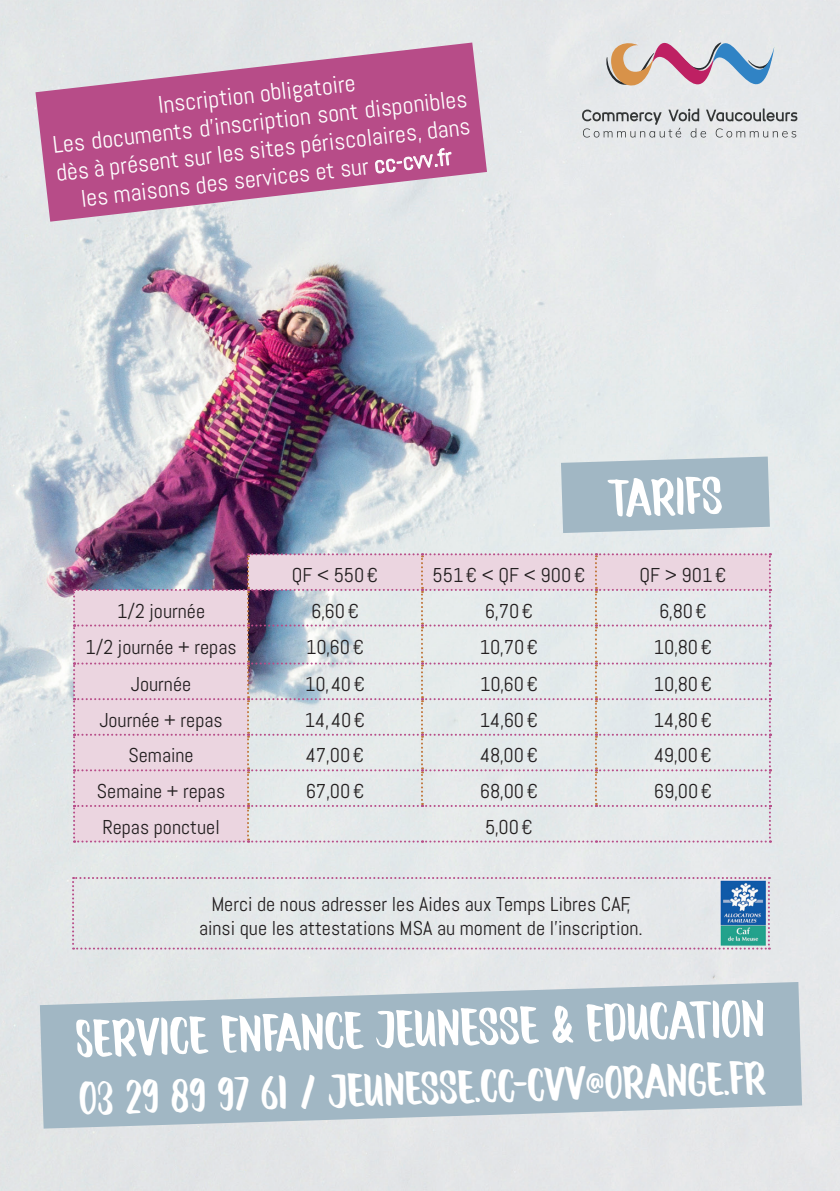
<style>
.page{position:relative;width:840px;height:1191px;background:#fff}
.page>*{position:absolute;margin:0;border:0;box-sizing:border-box;transform-origin:0 0}
.t1{font:54px "Winter";color:#fff}
.t2{font:48px "Winter";color:#fff}
.t3{font:24px/28px "Abel";color:#fff;text-align:center}
.t4{font:20px/24px "Abel";color:#231f20;text-align:center}
</style>
<div class="page">
<img style="left:0;top:0;width:839px;height:1191px">
<svg style="left:40px;top:982px;width:761px;height:146px;background:#abbec9"></svg>
<svg style="left:73px;top:553px;width:697px;height:289px;background:#ded8df"></svg>
<div style="left:72px;top:877px;width:697px;height:72px;background:#e4e8e9"></div>
<svg style="left:35px;top:43px;width:451px;height:179px;background:#c378a3"></svg>
<svg style="left:560px;top:456px;width:209px;height:77px;background:#a7bcc7"></svg>
<svg style="left:581px;top:0;width:216px;height:137px;background:#d7d5d8"></svg>
<img style="left:720px;top:880px;width:45px;height:65px">
<p class="t3" style="left:48px;top:102px;width:418px;rotate:-6deg">Inscription obligatoire<br>Les documents d’inscription sont disponibles dès à présent sur les sites périscolaires, dans les maisons des services et sur cc-cvv.fr</p>
<h1 class="t1" style="left:607px;top:467px;width:115px;rotate:-2deg">Tarifs</h1>
<p class="t4" style="left:292px;top:563px;width:88px">QF &lt; 550€</p>
<p class="t4" style="left:432px;top:563px;width:154px">551€ &lt; QF &lt; 900€</p>
<p class="t4" style="left:639px;top:563px;width:88px">QF &gt; 901€</p>
<p class="t4" style="left:117px;top:598px;width:89px">1/2 journée</p>
<p class="t4" style="left:311px;top:598px;width:49px">6,60€</p>
<p class="t4" style="left:484px;top:598px;width:50px">6,70€</p>
<p class="t4" style="left:658px;top:598px;width:49px">6,80€</p>
<p class="t4" style="left:85px;top:635px;width:152px">1/2 journée + repas</p>
<p class="t4" style="left:306px;top:635px;width:59px">10,60€</p>
<p class="t4" style="left:479px;top:635px;width:60px">10,70€</p>
<p class="t4" style="left:653px;top:635px;width:59px">10,80€</p>
<p class="t4" style="left:131px;top:672px;width:62px">Journée</p>
<p class="t4" style="left:305px;top:672px;width:62px">10,40€</p>
<p class="t4" style="left:479px;top:672px;width:59px">10,60€</p>
<p class="t4" style="left:653px;top:672px;width:59px">10,80€</p>
<p class="t4" style="left:99px;top:708px;width:125px">Journée + repas</p>
<p class="t4" style="left:305px;top:708px;width:62px">14,40€</p>
<p class="t4" style="left:479px;top:708px;width:60px">14,60€</p>
<p class="t4" style="left:653px;top:708px;width:60px">14,80€</p>
<p class="t4" style="left:128px;top:743px;width:67px">Semaine</p>
<p class="t4" style="left:306px;top:743px;width:60px">47,00€</p>
<p class="t4" style="left:479px;top:743px;width:59px">48,00€</p>
<p class="t4" style="left:653px;top:743px;width:59px">49,00€</p>
<p class="t4" style="left:97px;top:779px;width:130px">Semaine + repas</p>
<p class="t4" style="left:305px;top:779px;width:60px">67,00€</p>
<p class="t4" style="left:479px;top:779px;width:60px">68,00€</p>
<p class="t4" style="left:653px;top:779px;width:60px">69,00€</p>
<p class="t4" style="left:102px;top:814px;width:119px">Repas ponctuel</p>
<p class="t4" style="left:485px;top:814px;width:49px">5,00€</p>
<p class="t4" style="left:199px;top:892px;width:445px">Merci de nous adresser les Aides aux Temps Libres CAF, ainsi que les attestations MSA au moment de l’inscription.</p>
<h1 class="t1" style="left:74px;top:1009px;width:690px;rotate:-2deg">Service Enfance Jeunesse &amp; Éducation</h1>
<h2 class="t2" style="left:77px;top:1072px;width:688px;rotate:-2deg">03 29 89 97 61 / jeunesse.cc-cvv@orange.fr</h2>
</div>
